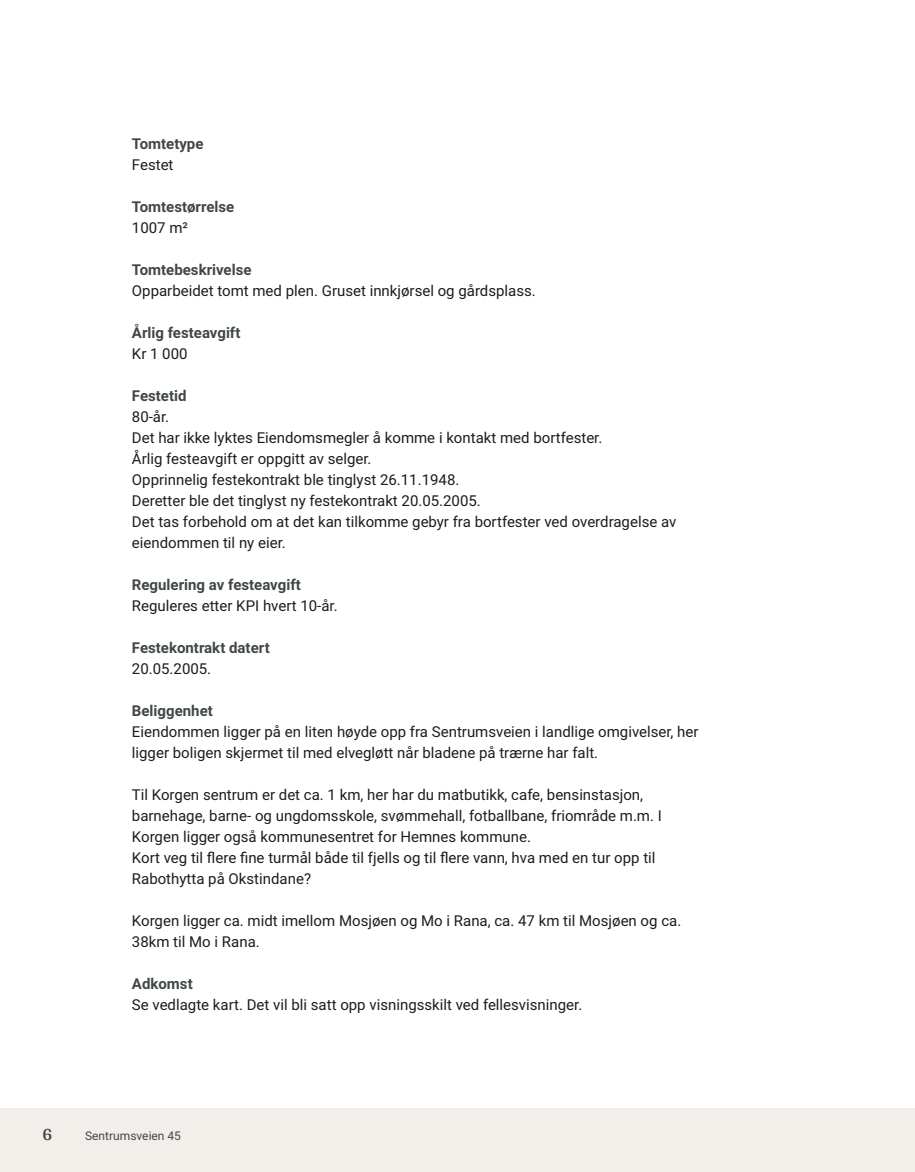
<style>
.page{position:relative;width:915px;height:1172px;background:#fff}
.page>*{position:absolute;margin:0;border:0;box-sizing:border-box;transform-origin:0 0}
.t1{font:700 18px "Arya";color:#414749}
.t2{font:15px/21px "Roboto";color:#1d1d1b}
.t3{font:700 15px "Roboto";color:#414749}
.t4{font:12px "Roboto";color:#414749}
</style>
<div class="page">
<div style="left:0;top:1108px;width:914px;height:64px;background:#f2eeea"></div>
<p class="t3" style="left:132px;top:133px;width:73px">Tomtetype</p>
<p class="t2" style="left:132px;top:153px;width:43px">Festet</p>
<p class="t3" style="left:132px;top:196px;width:104px">Tomtestørrelse</p>
<p class="t2" style="left:132px;top:216px;width:58px">1007 m²</p>
<p class="t3" style="left:132px;top:259px;width:121px">Tomtebeskrivelse</p>
<p class="t2" style="left:132px;top:279px;width:405px">Opparbeidet tomt med plen. Gruset innkjørsel og gårdsplass.</p>
<p class="t3" style="left:132px;top:322px;width:110px">Årlig festeavgift</p>
<p class="t2" style="left:132px;top:342px;width:57px">Kr 1 000</p>
<p class="t3" style="left:132px;top:385px;width:56px">Festetid</p>
<p class="t2" style="left:132px;top:405px;width:545px">80‑år.<br>Det har ikke lyktes Eiendomsmegler å komme i kontakt med bortfester.<br>Årlig festeavgift er oppgitt av selger.<br>Opprinnelig festekontrakt ble tinglyst 26.11.1948.<br>Deretter ble det tinglyst ny festekontrakt 20.05.2005.<br>Det tas forbehold om at det kan tilkomme gebyr fra bortfester ved overdragelse av eiendommen til ny eier.</p>
<p class="t3" style="left:132px;top:574px;width:170px">Regulering av festeavgift</p>
<p class="t2" style="left:132px;top:594px;width:207px">Reguleres etter KPI hvert 10‑år.</p>
<p class="t3" style="left:132px;top:637px;width:139px">Festekontrakt datert</p>
<p class="t2" style="left:132px;top:657px;width:81px">20.05.2005.</p>
<p class="t3" style="left:132px;top:700px;width:82px">Beliggenhet</p>
<p class="t2" style="left:132px;top:720px;width:568px">Eiendommen ligger på en liten høyde opp fra Sentrumsveien i landlige omgivelser, her ligger boligen skjermet til med elvegløtt når bladene på trærne har falt.</p>
<p class="t2" style="left:132px;top:783px;width:531px">Til Korgen sentrum er det ca. 1 km, her har du matbutikk, cafe, bensinstasjon, barnehage, barne‑ og ungdomsskole, svømmehall, fotballbane, friområde m.m. I Korgen ligger også kommunesentret for Hemnes kommune.<br>Kort veg til flere fine turmål både til fjells og til flere vann, hva med en tur opp til Rabothytta på Okstindane?</p>
<p class="t2" style="left:132px;top:909px;width:550px">Korgen ligger ca. midt imellom Mosjøen og Mo i Rana, ca. 47 km til Mosjøen og ca.<br>38km til Mo i Rana.</p>
<p class="t3" style="left:132px;top:973px;width:62px">Adkomst</p>
<p class="t2" style="left:132px;top:993px;width:452px">Se vedlagte kart. Det vil bli satt opp visningsskilt ved fellesvisninger.</p>
<p class="t1" style="left:43px;top:1123px;width:11px">6</p>
<p class="t4" style="left:85px;top:1127px;width:97px">Sentrumsveien 45</p>
</div>
